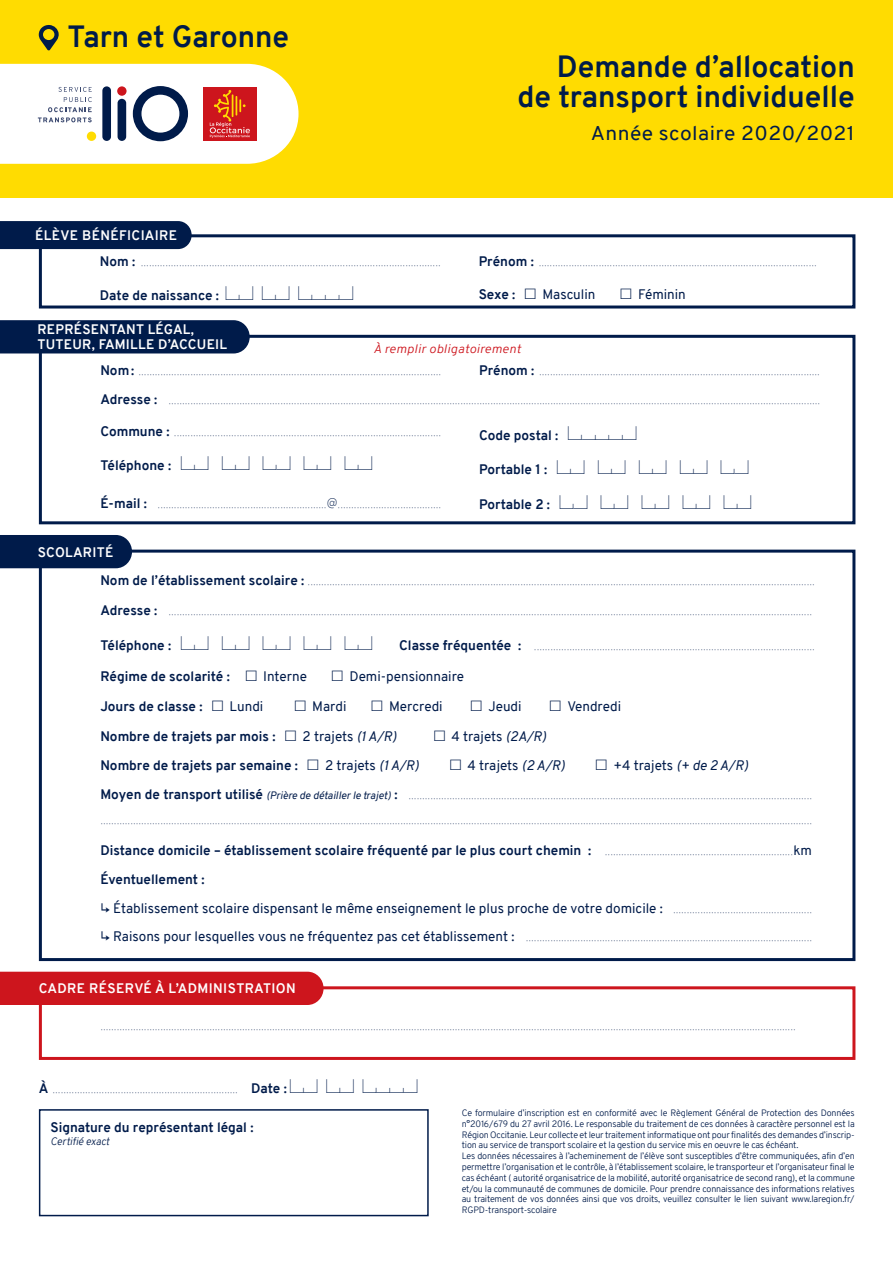
<style>
.page{position:relative;width:893px;height:1263px;background:#fff}
.page>*{position:absolute;margin:0;border:0;box-sizing:border-box;transform-origin:0 0}
.t1{font:700 30px/30px "Overpass";color:#001b4a;text-align:right}
.t2{font:19.5px "Overpass";letter-spacing:.02em;color:#001b4a;scale:1.08 1}
.t3{font:100 13.5px "Overpass";color:#001b4a}
.t4{font:700 13.5px "Overpass";color:#001b4a}
.t5{font:13.5px "Overpass";color:#001b4a}
.t6{font:700 13.5px "Overpass";letter-spacing:.02em;color:#fff}
.t7{font:italic 300 12px "Overpass";letter-spacing:.02em;color:#cd151d;scale:1.08 1}
.t8{font:italic 300 10.5px "Overpass";color:#001b4a}
.t9{font:300 9px/10.8px "Overpass";letter-spacing:-.02em;color:#001b4a;text-align:justify}
.s1{font-weight:700}
.s2{font-family:"Casesaremplir Roman";font-weight:400;font-size:18px}
.s3{font-family:"Casesaremplir Roman"}
.s4{font-family:"Casesaremplir Roman";font-weight:400}
.s5{font-weight:400}
.s6{font-weight:400;font-style:italic}
.s7{font-style:italic}
.s8{font-weight:400;font-style:italic;font-size:10.5px}
.s9{font-weight:100}
</style>
<div class="page">
<div style="left:0;top:0;width:893px;height:198px;background:#ffdc01"></div>
<div style="left:39px;top:335px;width:816px;height:189px;border:3px solid #001b4a"></div>
<div style="left:0;top:320px;width:250px;height:33px;background:#001b4a"></div>
<div style="left:39px;top:234px;width:816px;height:74px;border:3px solid #001b4a"></div>
<div style="left:0;top:221px;width:192px;height:28px;background:#001b4a"></div>
<div style="left:39px;top:986px;width:816px;height:74px;border:3px solid #cd151d"></div>
<div style="left:0;top:972px;width:324px;height:33px;background:#cd151d"></div>
<div style="left:39px;top:550px;width:816px;height:411px;border:3px solid #001b4a"></div>
<div style="left:0;top:535px;width:132px;height:33px;background:#001b4a"></div>
<div style="left:39px;top:1109px;width:390px;height:107px;border:2px solid #001b4a"></div>
<svg style="left:0;top:64px;width:299px;height:100px;background:#eddcd5"></svg>
<div style="left:102px;top:86px;width:9px;height:55px;background:#001b4a;border-radius:4px"></div>
<div style="left:118px;top:99px;width:8px;height:42px;background:#001b4a;border-radius:4px"></div>
<svg style="left:117px;top:86px;width:10px;height:10px"></svg>
<div style="left:87px;top:132px;width:9px;height:9px;background:#ffdc01;border-radius:50%"></div>
<svg style="left:39px;top:25px;width:20px;height:26px"></svg>
<p class="t1" style="left:68px;top:22px;width:223px">Tarn et Garonne</p>
<p class="t6" style="left:35px;top:226px;width:143px">ÉLÈVE BÉNÉFICIAIRE</p>
<p class="t3" style="left:100px;top:251px;width:342px"><span class="s1">Nom :</span> ..............................................................................................................</p>
<p class="t4" style="left:100px;top:286px;width:255px">Date de naissance : <span class="s2">AC AC ABBC</span></p>
<p class="t1" style="left:517px;top:52px;width:339px">Demande d’allocation de transport individuelle</p>
<p class="t2" style="left:591px;top:119px;width:246px">Année scolaire 2020/2021</p>
<p class="t3" style="left:479px;top:251px;width:340px"><span class="s1">Prénom :</span> ......................................................................................................</p>
<p class="t5" style="left:479px;top:284px;width:118px"><span class="s1">Sexe :</span> <span class="s3">O</span> Masculin</p>
<p class="t5" style="left:621px;top:284px;width:66px"><span class="s3">O</span> Féminin</p>
<p class="t6" style="left:37px;top:320px;width:158px">REPRÉSENTANT LÉGAL,</p>
<p class="t6" style="left:37px;top:335px;width:191px">TUTEUR, FAMILLE D’ACCUEIL</p>
<p class="t7" style="left:373px;top:340px;width:138px">À remplir obligatoirement</p>
<p class="t3" style="left:100px;top:360px;width:342px"><span class="s1">Nom:</span> ...............................................................................................................</p>
<p class="t3" style="left:479px;top:360px;width:342px"><span class="s1">Prénom :</span> .......................................................................................................</p>
<p class="t3" style="left:100px;top:390px;width:721px"><span class="s1">Adresse :</span> ...............................................................................................................................................................................................................................................</p>
<p class="t3" style="left:100px;top:422px;width:342px"><span class="s1">Commune :</span> ..................................................................................................</p>
<p class="t4" style="left:100px;top:456px;width:273px">Téléphone : <span class="s2">AC AC AC AC AC</span></p>
<p class="t3" style="left:100px;top:494px;width:342px"><span class="s1">É-mail :</span> ..............................................................@......................................</p>
<p class="t4" style="left:479px;top:425px;width:159px">Code postal : <span class="s2">ABBBC</span></p>
<p class="t4" style="left:479px;top:460px;width:271px">Portable 1 : <span class="s2">AC AC AC AC AC</span></p>
<p class="t4" style="left:479px;top:494px;width:273px">Portable 2 : <span class="s2">AC AC AC AC AC</span></p>
<p class="t6" style="left:38px;top:542px;width:77px">SCOLARITÉ</p>
<p class="t3" style="left:100px;top:570px;width:716px"><span class="s1">Nom de l’établissement scolaire :</span> ..........................................................................................................................................................................................</p>
<p class="t3" style="left:100px;top:601px;width:713px"><span class="s1">Adresse :</span> ............................................................................................................................................................................................................................................</p>
<p class="t4" style="left:100px;top:635px;width:273px">Téléphone : <span class="s2">AC AC AC AC AC</span></p>
<p class="t3" style="left:399px;top:635px;width:417px"><span class="s1">Classe fréquentée :</span> .......................................................................................................</p>
<p class="t4" style="left:100px;top:667px;width:208px">Régime de scolarité : <span class="s4">O</span> <span class="s5">Interne</span></p>
<p class="t5" style="left:332px;top:667px;width:133px"><span class="s3">O</span> Demi-pensionnaire</p>
<p class="t4" style="left:100px;top:696px;width:165px">Jours de classe : <span class="s4">O</span> <span class="s5">Lundi</span></p>
<p class="t5" style="left:295px;top:696px;width:53px"><span class="s3">O</span> Mardi</p>
<p class="t5" style="left:372px;top:696px;width:72px"><span class="s3">O</span> Mercredi</p>
<p class="t5" style="left:471px;top:696px;width:52px"><span class="s3">O</span> Jeudi</p>
<p class="t5" style="left:550px;top:696px;width:72px"><span class="s3">O</span> Vendredi</p>
<p class="t4" style="left:100px;top:726px;width:298px">Nombre de trajets par mois : <span class="s4">O</span> <span class="s5">2 trajets</span> <span class="s6">(1 A/R)</span></p>
<p class="t5" style="left:434px;top:726px;width:114px"><span class="s3">O</span> 4 trajets <span class="s7">(2A/R)</span></p>
<p class="t4" style="left:100px;top:756px;width:320px">Nombre de trajets par semaine : <span class="s4">O</span> <span class="s5">2 trajets</span> <span class="s6">(1 A/R)</span></p>
<p class="t5" style="left:450px;top:756px;width:116px"><span class="s3">O</span> 4 trajets <span class="s7">(2 A/R)</span></p>
<p class="t5" style="left:596px;top:756px;width:153px"><span class="s3">O</span> +4 trajets <span class="s7">(+ de 2 A/R)</span></p>
<p class="t3" style="left:100px;top:785px;width:713px"><span class="s1">Moyen de transport utilisé</span> <span class="s8">(Prière de détailler le trajet)</span> <span class="s1">:</span> ....................................................................................................................................................</p>
<p class="t3" style="left:100px;top:810px;width:713px">.....................................................................................................................................................................................................................................................................</p>
<p class="t3" style="left:100px;top:841px;width:713px"><span class="s1">Distance domicile – établissement scolaire fréquenté par le plus court chemin :</span> .....................................................................<span class="s5">km</span></p>
<p class="t4" style="left:100px;top:870px;width:106px">Éventuellement :</p>
<p class="t5" style="left:100px;top:899px;width:713px">↳ Établissement scolaire dispensant le même enseignement le plus proche de votre domicile : <span class="s9">...................................................</span></p>
<p class="t3" style="left:100px;top:926px;width:713px"><span class="s5">↳ Raisons pour lesquelles vous ne fréquentez pas cet établissement :</span> .........................................................................................................</p>
<p class="t6" style="left:39px;top:979px;width:259px">CADRE RÉSERVÉ À L’ADMINISTRATION</p>
<p class="t3" style="left:100px;top:1016px;width:697px">...............................................................................................................................................................................................................................................................</p>
<p class="t3" style="left:39px;top:1079px;width:380px"><span class="s1">À</span> .................................................................... <span class="s1">Date :</span> <span class="s2">AC AC ABBC</span></p>
<p class="t4" style="left:51px;top:1118px;width:204px">Signature du représentant légal :</p>
<p class="t8" style="left:51px;top:1133px;width:61px">Certifié exact</p>
<p class="t9" style="left:462px;top:1107px;width:394px">Ce formulaire d’inscription est en conformité avec le Règlement Général de Protection des Données n°2016/679 du 27 avril 2016. Le responsable du traitement de ces données à caractère personnel est la Région Occitanie. Leur collecte et leur traitement informatique ont pour finalités des demandes d’inscrip&shy;tion au service de transport scolaire et la gestion du service mis en oeuvre le cas échéant.</p>
<p class="t9" style="left:462px;top:1150px;width:394px">Les données nécessaires à l’acheminement de l’élève sont susceptibles d’être communiquées, afin d’en permettre l’organisation et le contrôle, à l’établissement scolaire, le transporteur et l’organisateur final le cas échéant ( autorité organisatrice de la mobilité, autorité organisatrice de second rang), et la commune et/ou la communauté de communes de domicile. Pour prendre connaissance des informations relatives au traitement de vos données ainsi que vos droits, veuillez consulter le lien suivant www.laregion.fr/ RGPD-transport-scolaire</p>
</div>
